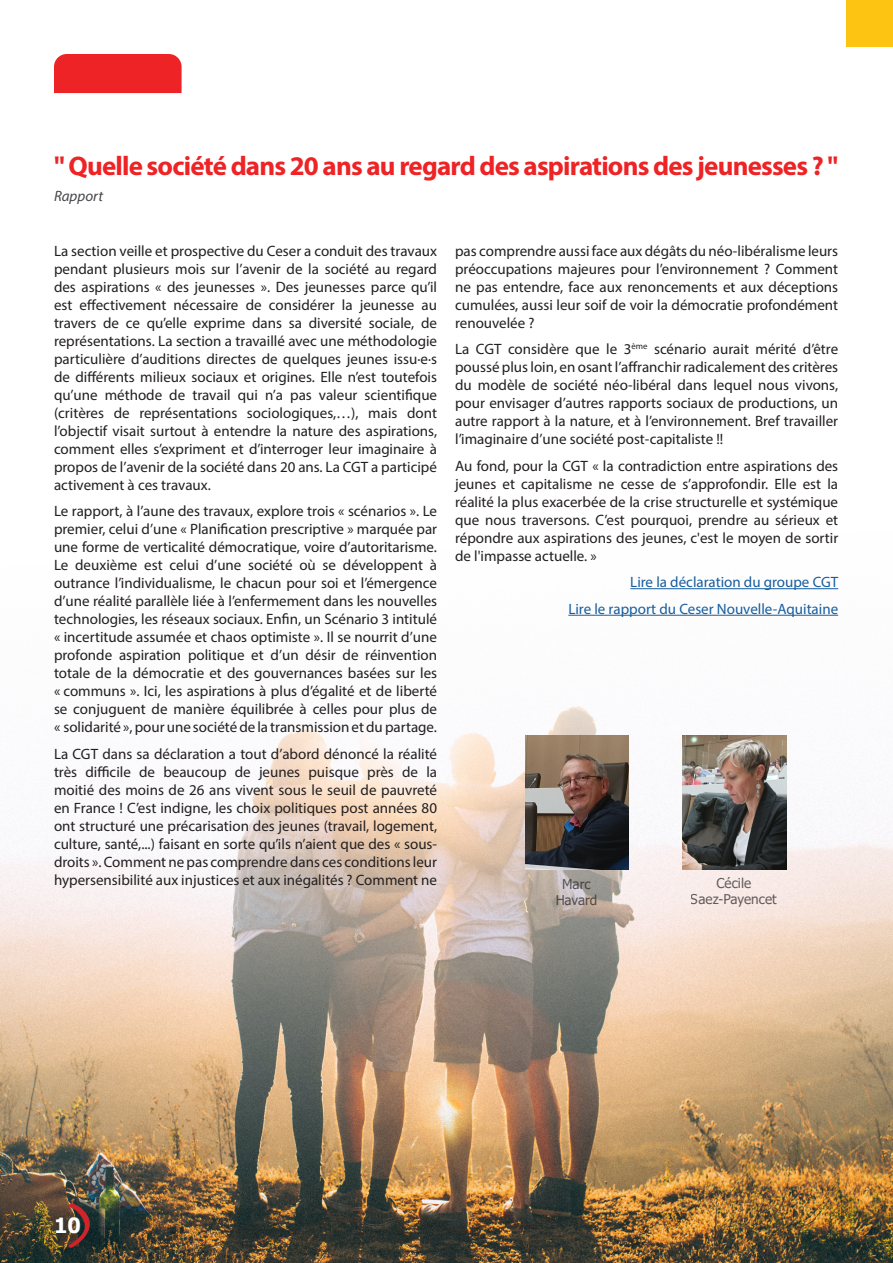
<style>
.page{position:relative;width:893px;height:1263px;background:#fff}
.page>*{position:absolute;margin:0;border:0;box-sizing:border-box;transform-origin:0 0}
.t1{font:700 27px "Myriad Pro";letter-spacing:-.03em;color:#ee2325}
.t2{font:700 21px "Tahoma";color:#fff}
.t3{font:15px/18px "Myriad Pro";color:#231f20;text-align:justify}
.t4{font:15px "Myriad Pro";color:#175d9e}
.t5{font:italic 15px "Myriad Pro";color:#47474c}
.t6{font:13.5px/16.2px "Tahoma";color:#231f20;text-align:center}
</style>
<div class="page">
<img style="left:0;top:588px;width:893px;height:675px">
<svg style="left:69px;top:1203px;width:21px;height:45px"></svg>
<div style="left:846px;top:0;width:47px;height:47px;background:#fec412"></div>
<hr style="left:630px;top:588px;width:208px;height:1px;background:#175d9e">
<hr style="left:568px;top:615px;width:270px;height:1px;background:#175d9e">
<img style="left:525px;top:735px;width:104px;height:135px">
<img style="left:683px;top:735px;width:103px;height:134px">
<div style="left:54px;top:54px;width:128px;height:39px;background:#ee2325"></div>
<p class="t1" style="left:54px;top:148px;width:786px">" Quelle société dans 20 ans au regard des aspirations des jeunesses ? "</p>
<p class="t5" style="left:54px;top:187px;width:51px">Rapport</p>
<p class="t3" style="left:54px;top:241px;width:385px">La section veille et prospective du Ceser a conduit des travaux pendant plusieurs mois sur l’avenir de la société au regard des aspirations « des jeunesses ». Des jeunesses parce qu’il est effectivement nécessaire de considérer la jeunesse au travers de ce qu’elle exprime dans sa diversité sociale, de représentations. La section a travaillé avec une méthodologie particulière d’auditions directes de quelques jeunes issu·e·s de différents milieux sociaux et origines. Elle n’est toutefois qu’une méthode de travail qui n’a pas valeur scientifique (critères de représentations sociologiques,…), mais dont l’objectif visait surtout à entendre la nature des aspirations, comment elles s’expriment et d’interroger leur imaginaire à propos de l’avenir de la société dans 20 ans. La CGT a participé activement à ces travaux.</p>
<p class="t3" style="left:54px;top:502px;width:385px">Le rapport, à l’aune des travaux, explore trois « scénarios ». Le premier, celui d’une « Planification prescriptive » marquée par une forme de verticalité démocratique, voire d’autoritarisme.<br>Le deuxième est celui d’une société où se développent à outrance l’individualisme, le chacun pour soi et l’émergence d’une réalité parallèle liée à l’enfermement dans les nouvelles technologies, les réseaux sociaux. Enfin, un Scénario 3 intitulé « incertitude assumée et chaos optimiste ». Il se nourrit d’une profonde aspiration politique et d’un désir de réinvention totale de la démocratie et des gouvernances basées sur les « communs ». Ici, les aspirations à plus d’égalité et de liberté se conjuguent de manière équilibrée à celles pour plus de « solidarité », pour une société de la transmission et du partage.</p>
<p class="t3" style="left:54px;top:744px;width:385px">La CGT dans sa déclaration a tout d’abord dénoncé la réalité très difficile de beaucoup de jeunes puisque près de la moitié des moins de 26 ans vivent sous le seuil de pauvreté en France ! C’est indigne, les choix politiques post années 80 ont structuré une précarisation des jeunes (travail, logement, culture, santé,...) faisant en sorte qu’ils n’aient que des « sous&shy;droits ». Comment ne pas comprendre dans ces conditions leur hypersensibilité aux injustices et aux inégalités ? Comment ne</p>
<p class="t3" style="left:455px;top:241px;width:385px">pas comprendre aussi face aux dégâts du néo-libéralisme leurs préoccupations majeures pour l’environnement ? Comment ne pas entendre, face aux renoncements et aux déceptions cumulées, aussi leur soif de voir la démocratie profondément renouvelée ?</p>
<p class="t3" style="left:455px;top:340px;width:385px">La CGT considère que le 3<sup>ème</sup> scénario aurait mérité d’être poussé plus loin, en osant l’affranchir radicalement des critères du modèle de société néo-libéral dans lequel nous vivons, pour envisager d’autres rapports sociaux de productions, un autre rapport à la nature, et à l’environnement. Bref travailler l’imaginaire d’une société post-capitaliste !!</p>
<p class="t3" style="left:455px;top:456px;width:385px">Au fond, pour la CGT « la contradiction entre aspirations des jeunes et capitalisme ne cesse de s’approfondir. Elle est la réalité la plus exacerbée de la crise structurelle et systémique que nous traversons. C’est pourquoi, prendre au sérieux et répondre aux aspirations des jeunes, c'est le moyen de sortir de l'impasse actuelle. »</p>
<p class="t4" style="left:630px;top:573px;width:209px">Lire la déclaration du groupe CGT</p>
<p class="t4" style="left:568px;top:599px;width:271px">Lire le rapport du Ceser Nouvelle-Aquitaine</p>
<p class="t6" style="left:555px;top:876px;width:43px">Marc<br>Havard</p>
<p class="t6" style="left:691px;top:876px;width:87px">Cécile<br>Saez-Payencet</p>
<p class="t2" style="left:54px;top:1211px;width:28px">10</p>
</div>
